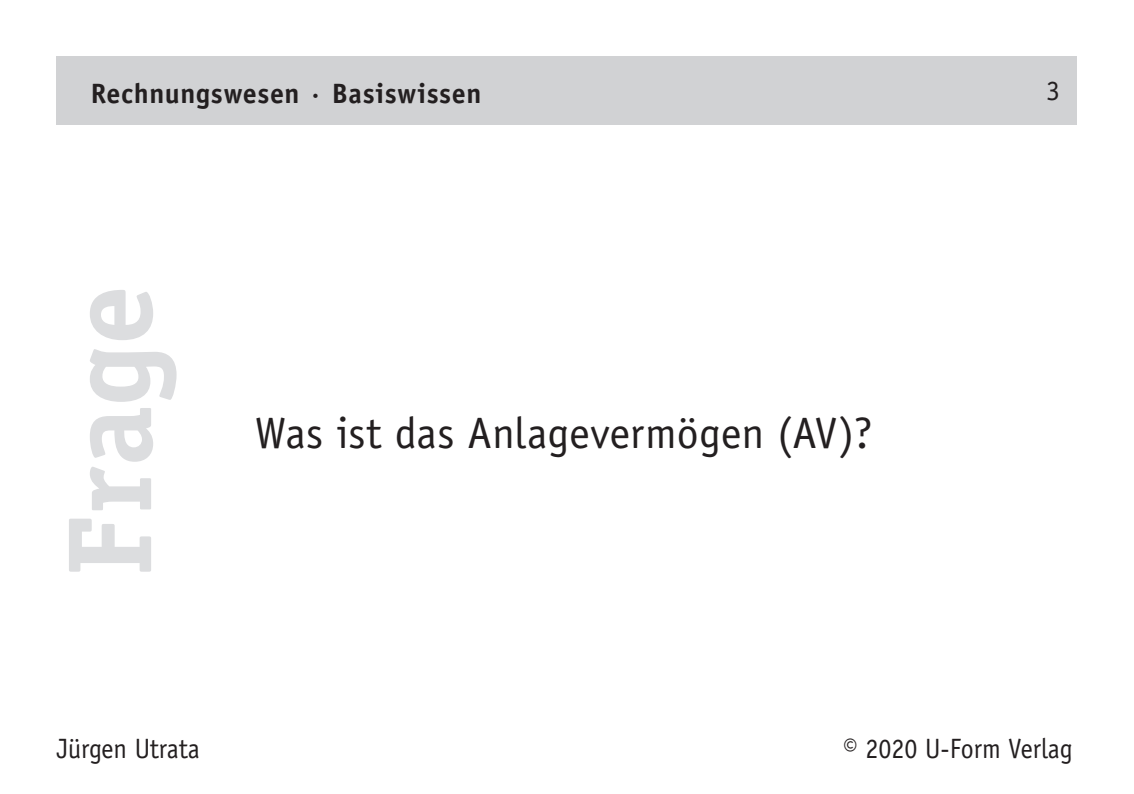
<style>
.page{position:relative;width:1134px;height:794px;background:#fff}
.page>*{position:absolute;margin:0;border:0;box-sizing:border-box;transform-origin:0 0}
.t1{font:700 120px "Officina Serif";color:#dcdddf}
.t2{font:44px "Officina Sans";color:#231f20}
.t3{font:28px "Officina Sans";color:#231f20;scale:.93 1}
.t4{font:700 28px "Officina Sans";letter-spacing:.02em;color:#231f20}
.t5{font:28px "Officina Sans";color:#231f20}
</style>
<div class="page">
<div style="left:57px;top:57px;width:1020px;height:68px;background:#d1d2d4"></div>
<p class="t4" style="left:91px;top:76px;width:392px">Rechnungswesen · Basiswissen</p>
<h1 class="t1" style="left:35px;top:576px;width:292px;rotate:-90deg">Frage</h1>
<h2 class="t2" style="left:255px;top:407px;width:619px">Was ist das Anlagevermögen (AV)?</h2>
<p class="t5" style="left:1046px;top:74px;width:15px">3</p>
<p class="t3" style="left:57px;top:732px;width:156px">Jürgen Utrata</p>
<p class="t3" style="left:843px;top:732px;width:248px">© 2020 U-Form Verlag</p>
</div>
